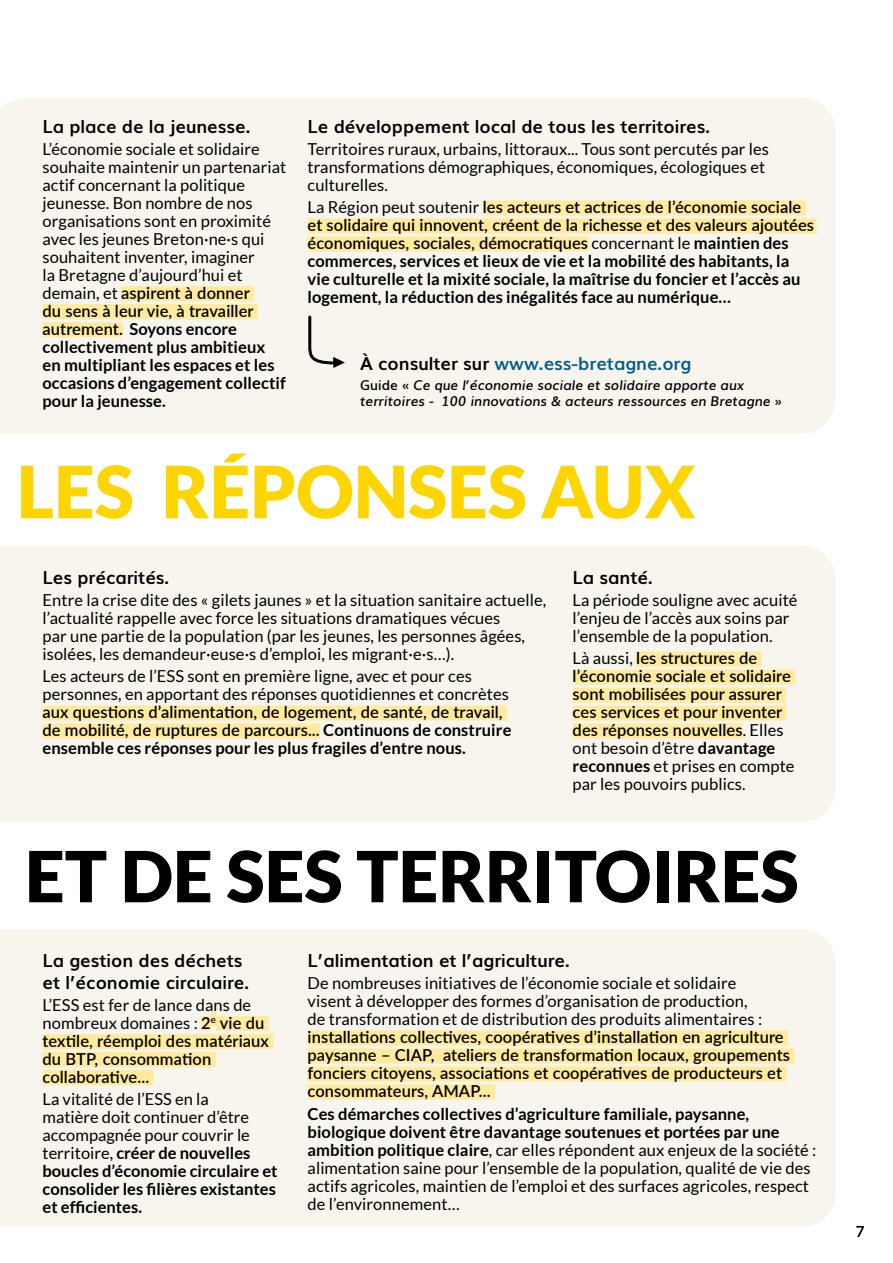
<style>
.page{position:relative;width:893px;height:1263px;background:#fff}
.page>*{position:absolute;margin:0;border:0;box-sizing:border-box;transform-origin:0 0}
.t1{font:900 72px "Lato";color:#ffd500}
.t2{font:900 70.5px "Lato";color:#000}
.t3{font:700 18px/21.6px "Muli";color:#000}
.t4{font:700 18px "Muli";color:#045c8f}
.t5{font:16.5px/18px "Lato";letter-spacing:.005em;color:#000}
.t6{font:600 16.5px/18px "Lato";letter-spacing:.005em;color:#000}
.t7{font:700 16.5px/18px "Lato";letter-spacing:.005em;color:#000}
.t8{font:15px "Lato";color:#000}
.t9{font:italic 600 13.5px/16.2px "Muli";color:#000}
.s1{font-weight:600}
.s2{font-weight:700}
.s3{font-weight:400}
.s4{color:#000}
.s5{font-style:normal}
</style>
<div class="page">
<div style="left:0;top:98px;width:836px;height:336px;background:#f8f5ee"></div>
<div style="left:0;top:546px;width:836px;height:276px;background:#f8f5ee"></div>
<div style="left:0;top:929px;width:836px;height:298px;background:#f8f5ee"></div>
<div style="left:121px;top:286px;width:133px;height:15px;background:#ffea9d"></div>
<div style="left:43px;top:304px;width:215px;height:15px;background:#ffea9d"></div>
<div style="left:43px;top:322px;width:80px;height:15px;background:#ffea9d"></div>
<div style="left:201px;top:1016px;width:10px;height:15px;background:#ffea9d"></div>
<div style="left:211px;top:1010px;width:5px;height:15px;background:#ffea9d"></div>
<div style="left:216px;top:1016px;width:53px;height:15px;background:#ffea9d"></div>
<div style="left:43px;top:1034px;width:230px;height:15px;background:#ffea9d"></div>
<div style="left:43px;top:1052px;width:173px;height:15px;background:#ffea9d"></div>
<div style="left:43px;top:1070px;width:111px;height:15px;background:#ffea9d"></div>
<div style="left:636px;top:651px;width:126px;height:15px;background:#ffea9d"></div>
<div style="left:573px;top:669px;width:222px;height:15px;background:#ffea9d"></div>
<div style="left:573px;top:687px;width:213px;height:15px;background:#ffea9d"></div>
<div style="left:573px;top:705px;width:213px;height:15px;background:#ffea9d"></div>
<div style="left:573px;top:723px;width:170px;height:15px;background:#ffea9d"></div>
<div style="left:483px;top:200px;width:323px;height:15px;background:#ffea9d"></div>
<div style="left:308px;top:218px;width:508px;height:15px;background:#ffea9d"></div>
<div style="left:308px;top:236px;width:280px;height:15px;background:#ffea9d"></div>
<div style="left:308px;top:1030px;width:480px;height:15px;background:#ffea9d"></div>
<div style="left:308px;top:1048px;width:486px;height:15px;background:#ffea9d"></div>
<div style="left:308px;top:1066px;width:478px;height:15px;background:#ffea9d"></div>
<div style="left:308px;top:1084px;width:187px;height:15px;background:#ffea9d"></div>
<div style="left:43px;top:705px;width:464px;height:15px;background:#ffea9d"></div>
<div style="left:43px;top:723px;width:277px;height:15px;background:#ffea9d"></div>
<svg style="left:307px;top:314px;width:38px;height:54px;background:#d8d6d0"></svg>
<p class="t3" style="left:43px;top:114px;width:209px">La place de la jeunesse.</p>
<p class="t5" style="left:43px;top:140px;width:245px">L’économie sociale et solidaire souhaite maintenir un partenariat actif concernant la politique jeunesse. Bon nombre de nos organisations sont en proximité avec les jeunes Breton·ne·s qui souhaitent inventer, imaginer<br>la Bretagne d’aujourd’hui et demain, et <span class="s1">aspirent à donner<br>du sens à leur vie, à travailler autrement.</span> <span class="s2">Soyons encore collectivement plus ambitieux en multipliant les espaces et les occasions d’engagement collectif pour la jeunesse.</span></p>
<p class="t3" style="left:308px;top:114px;width:404px">Le développement local de tous les territoires.</p>
<p class="t5" style="left:308px;top:140px;width:463px">Territoires ruraux, urbains, littoraux... Tous sont percutés par les transformations démographiques, économiques, écologiques et culturelles.</p>
<p class="t7" style="left:308px;top:198px;width:508px"><span class="s3">La Région peut soutenir</span> <span class="s1">les acteurs et actrices de l’économie sociale et solidaire qui innovent, créent de la richesse et des valeurs ajoutées économiques, sociales, démocratiques</span> <span class="s3">concernant le</span> maintien des commerces, services et lieux de vie et la mobilité des habitants, la vie culturelle et la mixité sociale, la maîtrise du foncier et l’accès au logement, la réduction des inégalités face au numérique…</p>
<p class="t4" style="left:360px;top:349px;width:333px"><span class="s4">À consulter sur</span> www.ess-bretagne.org</p>
<p class="t9" style="left:360px;top:376px;width:424px"><span class="s5">Guide «</span> Ce que l’économie sociale et solidaire apporte aux territoires - 100 innovations &amp; acteurs ressources en Bretagne <span class="s5">»</span></p>
<h1 class="t1" style="left:17px;top:450px;width:680px">LES RÉPONSES AUX</h1>
<p class="t3" style="left:43px;top:565px;width:128px">Les précarités.</p>
<p class="t5" style="left:43px;top:591px;width:505px">Entre la crise dite des « gilets jaunes » et la situation sanitaire actuelle, l’actualité rappelle avec force les situations dramatiques vécues<br>par une partie de la population (par les jeunes, les personnes âgées, isolées, les demandeur·euse·s d’emploi, les migrant·e·s…).</p>
<p class="t5" style="left:43px;top:667px;width:468px">Les acteurs de l’ESS sont en première ligne, avec et pour ces personnes, en apportant des réponses quotidiennes et concrètes</p>
<p class="t6" style="left:43px;top:703px;width:470px">aux questions d’alimentation, de logement, de santé, de travail, de mobilité, de ruptures de parcours... <span class="s2">Continuons de construire ensemble ces réponses pour les plus fragiles d’entre nous.</span></p>
<p class="t3" style="left:573px;top:565px;width:82px">La santé.</p>
<p class="t5" style="left:573px;top:591px;width:226px">La période souligne avec acuité l’enjeu de l’accès aux soins par l’ensemble de la population.</p>
<p class="t6" style="left:573px;top:649px;width:223px"><span class="s3">Là aussi,</span> les structures de l’économie sociale et solidaire sont mobilisées pour assurer ces services et pour inventer des réponses nouvelles<span class="s3">. Elles ont besoin d’être</span> <span class="s2">davantage reconnues</span> <span class="s3">et prises en compte par les pouvoirs publics.</span></p>
<h2 class="t2" style="left:25px;top:835px;width:775px">ET DE SES TERRITOIRES</h2>
<p class="t3" style="left:43px;top:948px;width:208px">La gestion des déchets et l’économie circulaire.</p>
<p class="t6" style="left:43px;top:995px;width:228px"><span class="s3">L’ESS est fer de lance dans de nombreux domaines :</span> 2<sup>e</sup> vie du textile, réemploi des matériaux du BTP, consommation collaborative...</p>
<p class="t7" style="left:43px;top:1090px;width:237px"><span class="s3">La vitalité de l’ESS en la<br>matière doit continuer d’être accompagnée pour couvrir le territoire,</span> créer de nouvelles boucles d’économie circulaire et consolider les filières existantes et efficientes.</p>
<p class="t3" style="left:308px;top:948px;width:264px">L’alimentation et l’agriculture.</p>
<p class="t5" style="left:308px;top:974px;width:456px">De nombreuses initiatives de l’économie sociale et solidaire visent à développer des formes d’organisation de production, de transformation et de distribution des produits alimentaires :</p>
<p class="t6" style="left:308px;top:1027px;width:484px">installations collectives, coopératives d’installation en agriculture paysanne – CIAP, ateliers de transformation locaux, groupements fonciers citoyens, associations et coopératives de producteurs et consommateurs, AMAP...</p>
<p class="t5" style="left:308px;top:1104px;width:510px"><span class="s2">Ces démarches collectives d’agriculture familiale, paysanne, biologique doivent être davantage soutenues et portées par une ambition politique claire</span>, car elles répondent aux enjeux de la société : alimentation saine pour l’ensemble de la population, qualité de vie des actifs agricoles, maintien de l’emploi et des surfaces agricoles, respect de l’environnement…</p>
<p class="t8" style="left:856px;top:1223px;width:10px">7</p>
</div>
